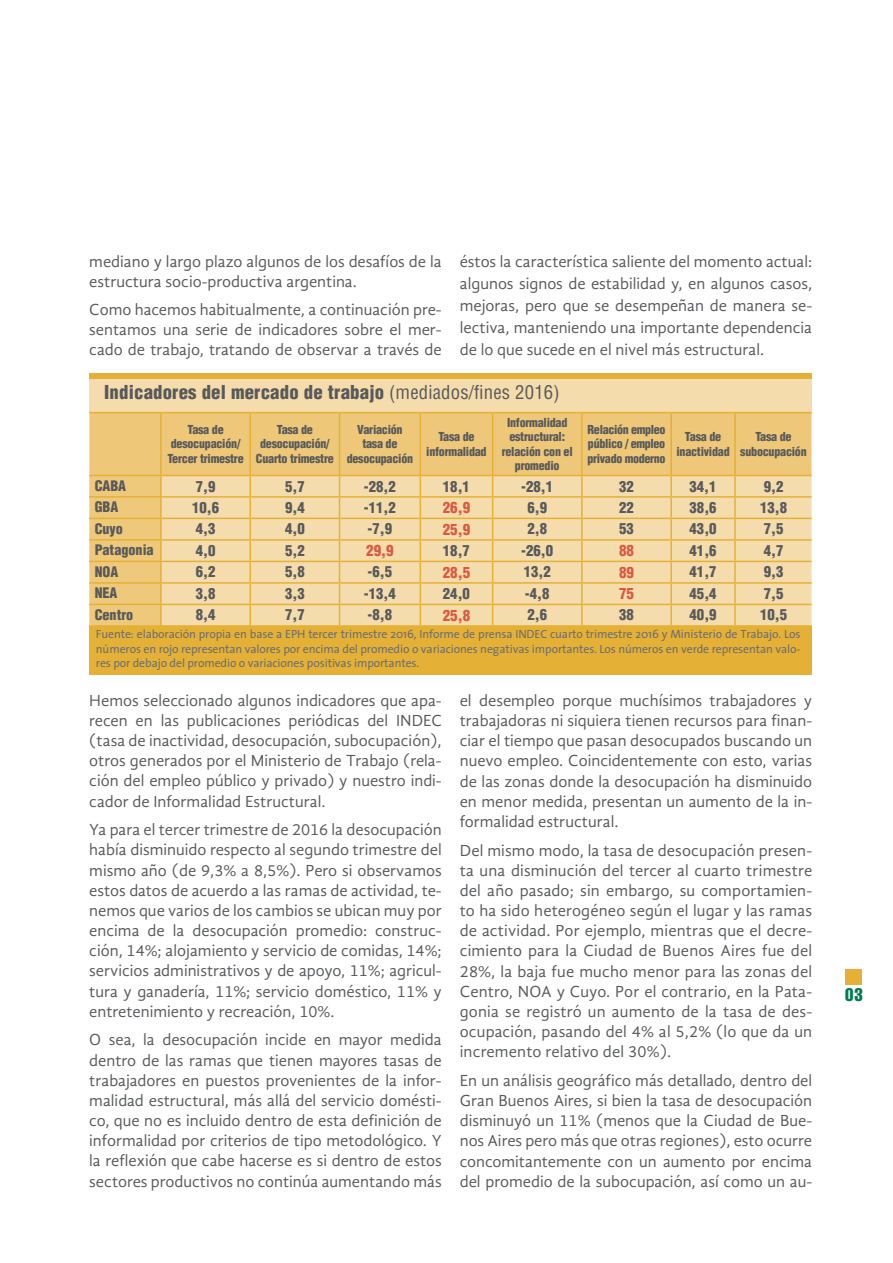
<style>
.page{position:relative;width:893px;height:1263px;background:#fff}
.page>*{position:absolute;margin:0;border:0;box-sizing:border-box;transform-origin:0 0}
.t1{font:900 condensed 18.75px "Helvetica LT Std";letter-spacing:.01em;color:#58595b}
.t2{font:18px "Helvetica LT Std Comp";color:#007b56}
.t3{font:16.5px/20.1px "Gandhi Sans";color:#58595b;text-align:justify}
.t4{font:900 condensed 15px "Helvetica LT Std";color:#d95943}
.t5{font:900 condensed 14.7px "Helvetica LT Std";color:#58595b}
.t6{font:900 condensed 14.1px "Helvetica LT Std";color:#58595b}
.t7{font:900 condensed 12.15px/14.5px "Helvetica LT Std";letter-spacing:-.02em;color:#58595b;text-align:center}
.t8{font:11.85px/14.2px "The Sans";letter-spacing:-.01em;color:#6d6e71;text-align:justify}
.s1{font-weight:400}
</style>
<div class="page">
<div style="left:845px;top:969px;width:16px;height:15px;background:#e4b136"></div>
<div style="left:89px;top:625px;width:723px;height:50px;background:#e4b136"></div>
<div style="left:89px;top:375px;width:723px;height:37px;background:#f5dcac"></div>
<div style="left:89px;top:374px;width:723px;height:5px;background:#e4b136"></div>
<hr style="left:89px;top:412px;width:72px;height:1px;background:#e4b136">
<hr style="left:161px;top:412px;width:89px;height:1px;background:#e4b136">
<hr style="left:250px;top:412px;width:90px;height:1px;background:#e4b136">
<hr style="left:340px;top:412px;width:80px;height:1px;background:#e4b136">
<hr style="left:420px;top:412px;width:73px;height:1px;background:#e4b136">
<hr style="left:493px;top:412px;width:89px;height:1px;background:#e4b136">
<hr style="left:582px;top:412px;width:89px;height:1px;background:#e4b136">
<hr style="left:671px;top:412px;width:64px;height:1px;background:#e4b136">
<hr style="left:735px;top:412px;width:76px;height:1px;background:#e4b136">
<svg style="left:89px;top:413px;width:722px;height:213px;background:#f1d291"></svg>
<hr style="left:493px;top:604px;width:89px;height:1px;background:#e4b136">
<hr style="left:493px;top:625px;width:89px;height:2px;background:#e4b136">
<hr style="left:581px;top:605px;width:2px;height:20px;background:#e4b136">
<hr style="left:582px;top:604px;width:89px;height:1px;background:#e4b136">
<hr style="left:582px;top:625px;width:89px;height:2px;background:#e4b136">
<hr style="left:670px;top:605px;width:2px;height:20px;background:#e4b136">
<hr style="left:671px;top:604px;width:64px;height:1px;background:#e4b136">
<hr style="left:671px;top:625px;width:64px;height:2px;background:#e4b136">
<hr style="left:734px;top:605px;width:2px;height:20px;background:#e4b136">
<hr style="left:735px;top:604px;width:76px;height:1px;background:#e4b136">
<hr style="left:735px;top:625px;width:76px;height:2px;background:#e4b136">
<p class="t3" style="left:460px;top:250px;width:354px;line-height:22.2px">éstos la característica saliente del momento actual: algunos signos de estabilidad y, en algunos casos, mejoras, pero que se desempeñan de manera se&shy;lectiva, manteniendo una importante dependencia de lo que sucede en el nivel más estructural.</p>
<p class="t1" style="left:104px;top:380px;width:457px">Indicadores del mercado de trabajo <span class="s1">(mediados/fines 2016)</span></p>
<p class="t3" style="left:89px;top:251px;width:354px">mediano y largo plazo algunos de los desafíos de la estructura socio-productiva argentina.</p>
<p class="t3" style="left:89px;top:300px;width:354px">Como hacemos habitualmente, a continuación pre&shy;sentamos una serie de indicadores sobre el mer&shy;cado de trabajo, tratando de observar a través de</p>
<p class="t7" style="left:167px;top:422px;width:78px">Tasa de desocupación/<br>Tercer trimestre</p>
<p class="t7" style="left:256px;top:422px;width:79px">Tasa de desocupación/<br>Cuarto trimestre</p>
<p class="t7" style="left:347px;top:422px;width:68px">Variación tasa de desocupación</p>
<p class="t7" style="left:426px;top:429px;width:62px">Tasa de informalidad</p>
<p class="t7" style="left:502px;top:415px;width:73px">Informalidad estructural: relación con el promedio</p>
<p class="t7" style="left:588px;top:422px;width:79px;text-align:justify">Relación empleo público / empleo privado moderno</p>
<p class="t7" style="left:676px;top:429px;width:55px">Tasa de inactividad</p>
<p class="t7" style="left:740px;top:429px;width:68px">Tasa de subocupación</p>
<p class="t6" style="left:95px;top:477px;width:33px">CABA</p>
<p class="t5" style="left:196px;top:477px;width:21px">7,9</p>
<p class="t5" style="left:285px;top:477px;width:21px">5,7</p>
<p class="t5" style="left:364px;top:477px;width:33px">-28,2</p>
<p class="t5" style="left:443px;top:477px;width:29px">18,1</p>
<p class="t5" style="left:521px;top:477px;width:33px">-28,1</p>
<p class="t5" style="left:619px;top:477px;width:16px">32</p>
<p class="t5" style="left:689px;top:477px;width:29px">34,1</p>
<p class="t5" style="left:764px;top:477px;width:21px">9,2</p>
<p class="t6" style="left:95px;top:498px;width:25px">GBA</p>
<p class="t5" style="left:192px;top:498px;width:29px">10,6</p>
<p class="t5" style="left:285px;top:498px;width:21px">9,4</p>
<p class="t5" style="left:364px;top:498px;width:33px">-11,2</p>
<p class="t4" style="left:443px;top:498px;width:29px">26,9</p>
<p class="t5" style="left:527px;top:498px;width:21px">6,9</p>
<p class="t5" style="left:619px;top:498px;width:16px">22</p>
<p class="t5" style="left:690px;top:498px;width:29px">38,6</p>
<p class="t5" style="left:760px;top:498px;width:29px">13,8</p>
<p class="t6" style="left:95px;top:520px;width:30px">Cuyo</p>
<p class="t5" style="left:196px;top:520px;width:21px">4,3</p>
<p class="t5" style="left:285px;top:520px;width:21px">4,0</p>
<p class="t5" style="left:368px;top:520px;width:26px">-7,9</p>
<p class="t4" style="left:443px;top:519px;width:29px">25,9</p>
<p class="t5" style="left:527px;top:520px;width:21px">2,8</p>
<p class="t5" style="left:619px;top:520px;width:16px">53</p>
<p class="t5" style="left:690px;top:520px;width:29px">43,0</p>
<p class="t5" style="left:764px;top:520px;width:21px">7,5</p>
<p class="t6" style="left:95px;top:541px;width:61px">Patagonia</p>
<p class="t5" style="left:196px;top:541px;width:21px">4,0</p>
<p class="t5" style="left:285px;top:541px;width:21px">5,2</p>
<p class="t4" style="left:366px;top:541px;width:29px">29,9</p>
<p class="t5" style="left:443px;top:541px;width:29px">18,7</p>
<p class="t5" style="left:521px;top:541px;width:33px">-26,0</p>
<p class="t4" style="left:619px;top:541px;width:16px">88</p>
<p class="t5" style="left:690px;top:541px;width:29px">41,6</p>
<p class="t5" style="left:764px;top:541px;width:21px">4,7</p>
<p class="t6" style="left:95px;top:563px;width:25px">NOA</p>
<p class="t5" style="left:196px;top:563px;width:21px">6,2</p>
<p class="t5" style="left:285px;top:563px;width:21px">5,8</p>
<p class="t5" style="left:368px;top:563px;width:26px">-6,5</p>
<p class="t4" style="left:443px;top:562px;width:29px">28,5</p>
<p class="t5" style="left:524px;top:563px;width:29px">13,2</p>
<p class="t4" style="left:619px;top:562px;width:16px">89</p>
<p class="t5" style="left:690px;top:563px;width:29px">41,7</p>
<p class="t5" style="left:764px;top:563px;width:21px">9,3</p>
<p class="t6" style="left:95px;top:584px;width:24px">NEA</p>
<p class="t5" style="left:196px;top:584px;width:21px">3,8</p>
<p class="t5" style="left:285px;top:584px;width:21px">3,3</p>
<p class="t5" style="left:364px;top:584px;width:33px">-13,4</p>
<p class="t5" style="left:443px;top:584px;width:29px">24,0</p>
<p class="t5" style="left:525px;top:584px;width:26px">-4,8</p>
<p class="t4" style="left:619px;top:584px;width:16px">75</p>
<p class="t5" style="left:690px;top:584px;width:29px">45,4</p>
<p class="t5" style="left:764px;top:584px;width:21px">7,5</p>
<p class="t6" style="left:95px;top:606px;width:40px">Centro</p>
<p class="t5" style="left:196px;top:606px;width:21px">8,4</p>
<p class="t5" style="left:285px;top:606px;width:21px">7,7</p>
<p class="t5" style="left:368px;top:606px;width:26px">-8,8</p>
<p class="t4" style="left:443px;top:605px;width:29px">25,8</p>
<p class="t5" style="left:527px;top:606px;width:21px">2,6</p>
<p class="t5" style="left:619px;top:606px;width:16px">38</p>
<p class="t5" style="left:690px;top:606px;width:29px">40,9</p>
<p class="t5" style="left:760px;top:606px;width:29px">10,5</p>
<p class="t8" style="left:96px;top:627px;width:706px">Fuente: elaboración propia en base a EPH tercer trimestre 2016, Informe de prensa INDEC cuarto trimestre 2016 y Ministerio de Trabajo. Los números en rojo representan valores por encima del promedio o variaciones negativas importantes. Los números en verde representan valo&shy;res por debajo del promedio o variaciones positivas importantes.</p>
<p class="t3" style="left:89px;top:690px;width:354px">Hemos seleccionado algunos indicadores que apa&shy;recen en las publicaciones periódicas del INDEC (tasa de inactividad, desocupación, subocupación), otros generados por el Ministerio de Trabajo (rela&shy;ción del empleo público y privado) y nuestro indi&shy;cador de Informalidad Estructural.</p>
<p class="t3" style="left:89px;top:820px;width:354px">Ya para el tercer trimestre de 2016 la desocupación había disminuido respecto al segundo trimestre del mismo año (de 9,3% a 8,5%). Pero si observamos estos datos de acuerdo a las ramas de actividad, te&shy;nemos que varios de los cambios se ubican muy por encima de la desocupación promedio: construc&shy;ción, 14%; alojamiento y servicio de comidas, 14%; servicios administrativos y de apoyo, 11%; agricul&shy;tura y ganadería, 11%; servicio doméstico, 11% y entretenimiento y recreación, 10%.</p>
<p class="t3" style="left:89px;top:1030px;width:354px">O sea, la desocupación incide en mayor medida dentro de las ramas que tienen mayores tasas de trabajadores en puestos provenientes de la infor&shy;malidad estructural, más allá del servicio domésti&shy;co, que no es incluido dentro de esta definición de informalidad por criterios de tipo metodológico. Y la reflexión que cabe hacerse es si dentro de estos sectores productivos no continúa aumentando más</p>
<p class="t3" style="left:460px;top:690px;width:354px">el desempleo porque muchísimos trabajadores y trabajadoras ni siquiera tienen recursos para finan&shy;ciar el tiempo que pasan desocupados buscando un nuevo empleo. Coincidentemente con esto, varias de las zonas donde la desocupación ha disminuido en menor medida, presentan un aumento de la in&shy;formalidad estructural.</p>
<p class="t3" style="left:460px;top:840px;width:354px">Del mismo modo, la tasa de desocupación presen&shy;ta una disminución del tercer al cuarto trimestre del año pasado; sin embargo, su comportamien&shy;to ha sido heterogéneo según el lugar y las ramas de actividad. Por ejemplo, mientras que el decre&shy;cimiento para la Ciudad de Buenos Aires fue del 28%, la baja fue mucho menor para las zonas del Centro, NOA y Cuyo. Por el contrario, en la Pata&shy;gonia se registró un aumento de la tasa de des&shy;ocupación, pasando del 4% al 5,2% (lo que da un incremento relativo del 30%).</p>
<p class="t3" style="left:460px;top:1070px;width:354px">En un análisis geográfico más detallado, dentro del Gran Buenos Aires, si bien la tasa de desocupación disminuyó un 11% (menos que la Ciudad de Bue&shy;nos Aires pero más que otras regiones), esto ocurre concomitantemente con un aumento por encima del promedio de la subocupación, así como un au-</p>
<p class="t2" style="left:845px;top:983px;width:19px">03</p>
</div>
